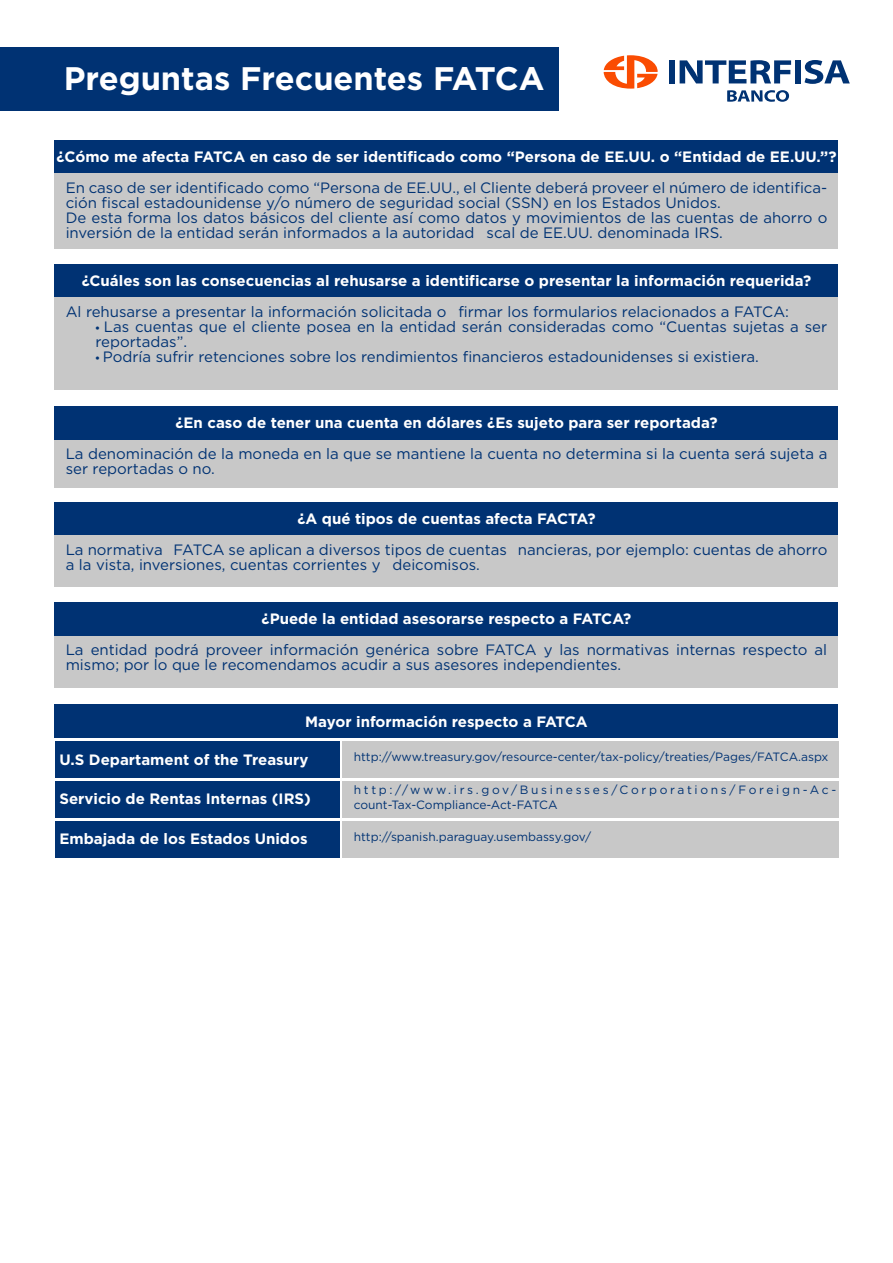
<style>
.page{position:relative;width:893px;height:1263px;background:#fff}
.page>*{position:absolute;margin:0;border:0;box-sizing:border-box;transform-origin:0 0}
.t1{font:700 32.55px "Gotham";color:#fff}
.t2{font:15px/15px "Gotham";color:#003273}
.t3{font:700 15px "Gotham";color:#fff}
.t4{font:12px "Gotham";color:#003273}
.t5{font:12px/15px "Gotham";letter-spacing:.215em;color:#003273}
.s1{font-family:"Myriad Pro"}
</style>
<div class="page">
<svg style="left:604px;top:55px;width:54px;height:34px"></svg>
<div style="left:669px;top:60px;width:6px;height:23px;background:#003273"></div>
<svg style="left:680px;top:60px;width:111px;height:23px"></svg>
<div style="left:795px;top:60px;width:6px;height:23px;background:#003273"></div>
<svg style="left:804px;top:60px;width:46px;height:24px"></svg>
<svg style="left:727px;top:90px;width:62px;height:12px"></svg>
<div style="left:0;top:47px;width:559px;height:63px;background:#003273"></div>
<div style="left:55px;top:141px;width:783px;height:33px;background:#003273"></div>
<div style="left:55px;top:174px;width:783px;height:75px;background:#c8c8c8"></div>
<div style="left:55px;top:264px;width:783px;height:33px;background:#003273"></div>
<div style="left:55px;top:297px;width:783px;height:93px;background:#c8c8c8"></div>
<div style="left:55px;top:407px;width:783px;height:33px;background:#003273"></div>
<div style="left:55px;top:440px;width:783px;height:48px;background:#c8c8c8"></div>
<div style="left:55px;top:502px;width:783px;height:33px;background:#003273"></div>
<div style="left:55px;top:535px;width:783px;height:52px;background:#c8c8c8"></div>
<div style="left:55px;top:602px;width:783px;height:33px;background:#003273"></div>
<div style="left:55px;top:635px;width:783px;height:52px;background:#c8c8c8"></div>
<div style="left:55px;top:705px;width:783px;height:33px;background:#003273"></div>
<div style="left:342px;top:741px;width:496px;height:37px;background:#c8c8c8"></div>
<div style="left:55px;top:741px;width:284px;height:37px;background:#003273"></div>
<div style="left:342px;top:781px;width:496px;height:37px;background:#c8c8c8"></div>
<div style="left:55px;top:781px;width:284px;height:37px;background:#003273"></div>
<div style="left:342px;top:821px;width:496px;height:37px;background:#c8c8c8"></div>
<div style="left:55px;top:821px;width:284px;height:37px;background:#003273"></div>
<h1 class="t1" style="left:64px;top:59px;width:482px">Preguntas Frecuentes FATCA</h1>
<p class="t3" style="left:56px;top:148px;width:781px">¿Cómo me afecta FATCA en caso de ser identificado como “Persona de EE.UU. o “Entidad de EE.UU.”?</p>
<p class="t2" style="left:66px;top:180px;width:763px">En caso de ser identificado como “Persona de EE.UU., el Cliente deberá proveer el número de identifica&shy;ción fiscal estadounidense y/o número de seguridad social (SSN) en los Estados Unidos.<br>De esta forma los datos básicos del cliente así como datos y movimientos de las cuentas de ahorro o inversión de la entidad serán informados a la autoridad scal de EE.UU. denominada IRS.</p>
<p class="t3" style="left:82px;top:272px;width:731px">¿Cuáles son las consecuencias al rehusarse a identificarse o presentar la información requerida?</p>
<p class="t2" style="left:66px;top:304px;width:725px">Al rehusarse a presentar la información solicitada o firmar los formularios relacionados a FATCA:</p>
<p class="t2" style="left:95px;top:319px;width:733px"><span class="s1">•</span> Las cuentas que el cliente posea en la entidad serán consideradas como “Cuentas sujetas a ser reportadas”.</p>
<p class="t2" style="left:95px;top:349px;width:665px"><span class="s1">•</span> Podría sufrir retenciones sobre los rendimientos financieros estadounidenses si existiera.</p>
<p class="t3" style="left:175px;top:414px;width:544px">¿En caso de tener una cuenta en dólares ¿Es sujeto para ser reportada?</p>
<p class="t2" style="left:66px;top:446px;width:763px">La denominación de la moneda en la que se mantiene la cuenta no determina si la cuenta será sujeta a ser reportadas o no.</p>
<p class="t3" style="left:297px;top:510px;width:300px">¿A qué tipos de cuentas afecta FACTA?</p>
<p class="t2" style="left:66px;top:542px;width:763px">La normativa FATCA se aplican a diversos tipos de cuentas nancieras, por ejemplo: cuentas de ahorro a la vista, inversiones, cuentas corrientes y deicomisos.</p>
<p class="t3" style="left:262px;top:610px;width:371px">¿Puede la entidad asesorarse respecto a FATCA?</p>
<p class="t2" style="left:66px;top:642px;width:763px">La entidad podrá proveer información genérica sobre FATCA y las normativas internas respecto al mismo; por lo que le recomendamos acudir a sus asesores independientes.</p>
<p class="t3" style="left:305px;top:712px;width:284px">Mayor información respecto a FATCA</p>
<p class="t4" style="left:354px;top:750px;width:476px">http://www.treasury.gov/resource-center/tax-policy/treaties/Pages/FATCA.aspx</p>
<p class="t5" style="left:354px;top:782px;width:484px">http://www.irs.gov/Businesses/Corporations/Foreign-Ac&shy;count-Tax-Compliance-Act-FATCA</p>
<p class="t4" style="left:354px;top:830px;width:239px">http://spanish.paraguay.usembassy.gov/</p>
<p class="t3" style="left:59px;top:751px;width:250px">U.S Departament of the Treasury</p>
<p class="t3" style="left:59px;top:790px;width:253px">Servicio de Rentas Internas (IRS)</p>
<p class="t3" style="left:59px;top:830px;width:250px">Embajada de los Estados Unidos</p>
</div>
